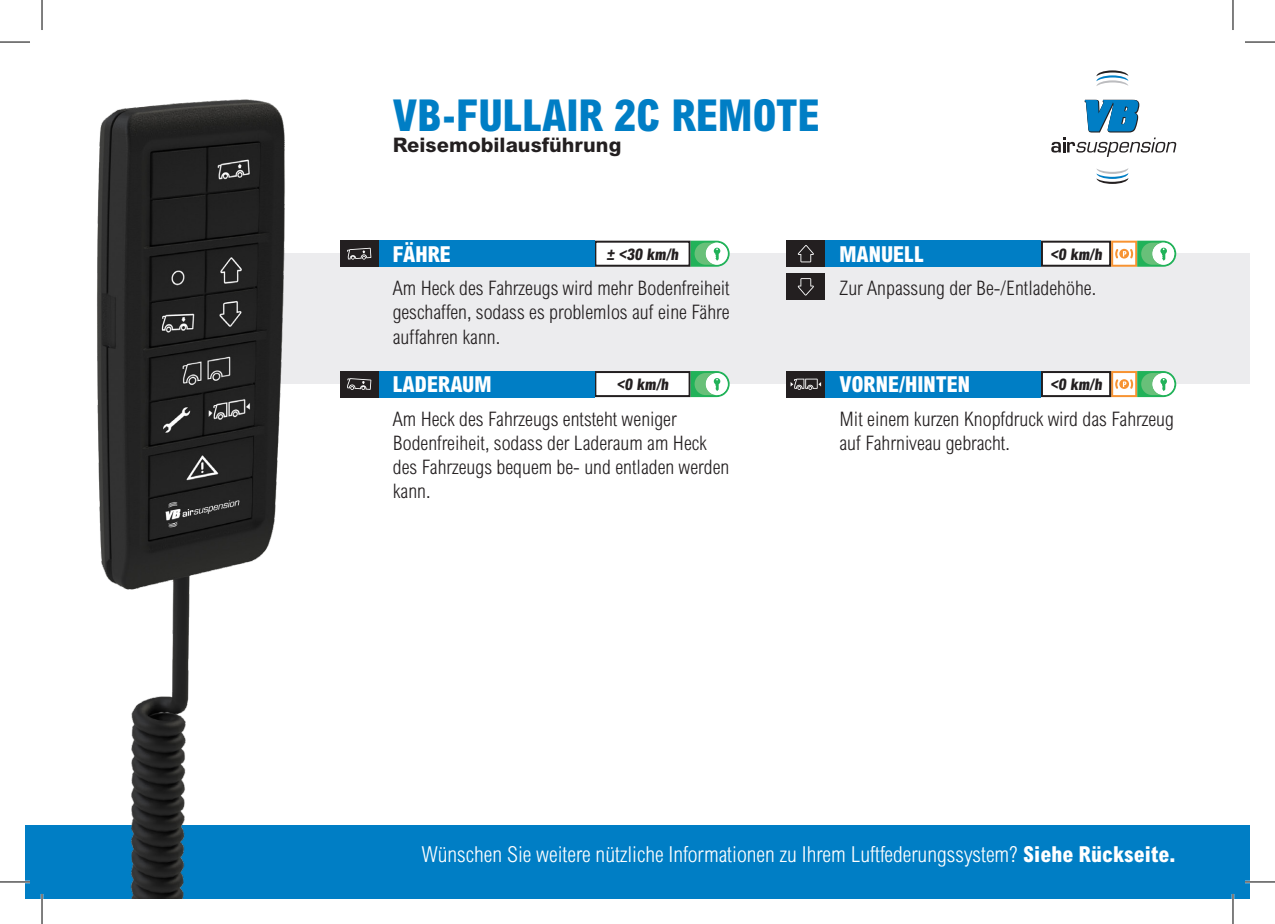
<style>
.page{position:relative;width:1275px;height:924px;background:#fff}
.page>*{position:absolute;margin:0;border:0;box-sizing:border-box;transform-origin:0 0}
.t1{font:800 condensed 44px "Arial MT Std";color:#007ec5}
.Platte_tekst{font:300 condensed 22px "Arial MT Std";color:#fff}
.t2{font:800 condensed 22px "Arial MT Std";color:#fff}
.Platte_tekst-2{font:300 condensed 20px/24px "Arial MT Std";color:#231f20}
.t3{font:800 20px "Arial MT Std";color:#231f20}
.t4{font:800 condensed 16px "Arial MT Std";color:#231f20}
.s1{font-weight:800}
</style>
<div class="page">
<div style="left:182px;top:253px;width:1068px;height:131px;background:#ececee"></div>
<div style="left:25px;top:824px;width:1225px;height:74px;background:#007ec5"></div>
<img style="left:25px;top:99px;width:315px;height:799px">
<div style="left:786px;top:274px;width:39px;height:26px;background:#231f20"></div>
<svg style="left:797px;top:278px;width:17px;height:17px"></svg>
<div style="left:786px;top:240px;width:39px;height:26px;background:#231f20"></div>
<svg style="left:797px;top:245px;width:17px;height:17px"></svg>
<svg style="left:1096px;top:70px;width:32px;height:16px"></svg>
<svg style="left:1096px;top:168px;width:32px;height:16px"></svg>
<svg style="left:1051px;top:100px;width:125px;height:57px"></svg>
<div style="left:340px;top:371px;width:39px;height:26px;background:#231f20"></div>
<svg style="left:347px;top:378px;width:24px;height:12px"></svg>
<div style="left:595px;top:372px;width:94px;height:24px;background:#fff"></div>
<div style="left:594px;top:371px;width:96px;height:26px;border:2px solid #231f20"></div>
<svg style="left:690px;top:371px;width:39px;height:26px"></svg>
<div style="left:786px;top:371px;width:39px;height:26px;background:#231f20"></div>
<svg style="left:790px;top:378px;width:31px;height:12px"></svg>
<div style="left:1042px;top:372px;width:68px;height:24px;background:#fff"></div>
<div style="left:1041px;top:371px;width:70px;height:26px;border:2px solid #231f20"></div>
<svg style="left:1111px;top:371px;width:65px;height:26px"></svg>
<div style="left:595px;top:241px;width:94px;height:24px;background:#fff"></div>
<div style="left:594px;top:240px;width:96px;height:26px;border:2px solid #231f20"></div>
<div style="left:1042px;top:241px;width:68px;height:24px;background:#fff"></div>
<div style="left:1041px;top:240px;width:70px;height:26px;border:2px solid #231f20"></div>
<svg style="left:690px;top:240px;width:39px;height:26px"></svg>
<svg style="left:1111px;top:240px;width:65px;height:26px"></svg>
<div style="left:340px;top:240px;width:39px;height:26px;background:#231f20"></div>
<svg style="left:347px;top:248px;width:24px;height:11px"></svg>
<div style="left:379px;top:371px;width:215px;height:26px;background:#007ec5"></div>
<div style="left:825px;top:371px;width:216px;height:26px;background:#007ec5"></div>
<div style="left:379px;top:240px;width:215px;height:26px;background:#007ec5"></div>
<div style="left:825px;top:240px;width:216px;height:26px;background:#007ec5"></div>
<hr style="left:0;top:880px;width:30px;height:2px;background:#fff">
<hr style="left:1245px;top:880px;width:30px;height:2px;background:#fff">
<hr style="left:41px;top:893px;width:2px;height:30px;background:#fff">
<hr style="left:1231px;top:893px;width:3px;height:30px;background:#fff">
<hr style="left:0;top:42px;width:30px;height:1px;background:#000">
<hr style="left:1245px;top:42px;width:30px;height:1px;background:#000">
<hr style="left:0;top:881px;width:30px;height:1px;background:#000">
<hr style="left:1245px;top:881px;width:30px;height:1px;background:#000">
<hr style="left:42px;top:0;width:1px;height:30px;background:#000">
<hr style="left:42px;top:893px;width:1px;height:30px;background:#000">
<hr style="left:1232px;top:0;width:1px;height:30px;background:#000">
<hr style="left:1232px;top:893px;width:1px;height:30px;background:#000">
<p class="t1" style="left:393px;top:89px;width:428px">VB-FULLAIR 2C REMOTE</p>
<p class="t3" style="left:393px;top:133px;width:230px">Reisemobilausführung</p>
<p class="t2" style="left:393px;top:240px;width:60px">FÄHRE</p>
<p class="t2" style="left:839px;top:240px;width:86px">MANUELL</p>
<p class="t4" style="left:606px;top:244px;width:76px">± &lt;30 km/h</p>
<p class="t4" style="left:1050px;top:244px;width:56px">&lt;0 km/h</p>
<p class="Platte_tekst-2" style="left:393px;top:276px;width:338px;text-align:justify">Am Heck des Fahrzeugs wird mehr Bodenfreiheit geschaffen, sodass es problemlos auf eine Fähre auffahren kann.</p>
<p class="Platte_tekst-2" style="left:839px;top:276px;width:258px">Zur Anpassung der Be-/Entladehöhe.</p>
<p class="t2" style="left:393px;top:371px;width:100px">LADERAUM</p>
<p class="t2" style="left:839px;top:371px;width:132px">VORNE/HINTEN</p>
<p class="t4" style="left:616px;top:374px;width:56px">&lt;0 km/h</p>
<p class="t4" style="left:1050px;top:374px;width:56px">&lt;0 km/h</p>
<p class="Platte_tekst-2" style="left:393px;top:406px;width:338px">Am Heck des Fahrzeugs entsteht weniger Bodenfreiheit, sodass der Laderaum am Heck des Fahrzeugs bequem be- und entladen werden kann.</p>
<p class="Platte_tekst-2" style="left:839px;top:406px;width:336px">Mit einem kurzen Knopfdruck wird das Fahrzeug auf Fahrniveau gebracht.</p>
<p class="Platte_tekst" style="left:422px;top:840px;width:756px">Wünschen Sie weitere nützliche Informationen zu Ihrem Luftfederungssystem? <span class="s1">Siehe Rückseite.</span></p>
</div>
